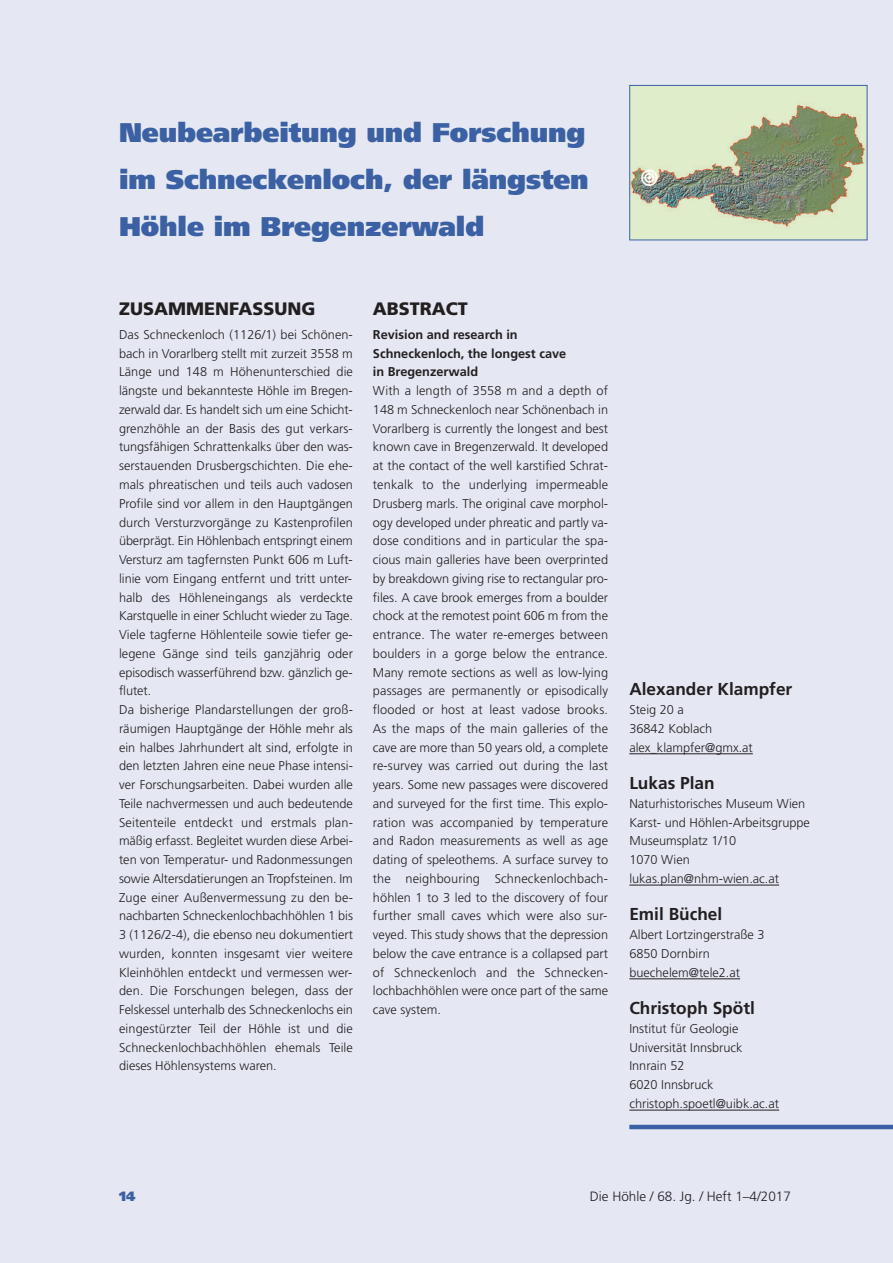
<style>
.page{position:relative;width:893px;height:1263px;background:#e5e8f3}
.page>*{position:absolute;margin:0;border:0;box-sizing:border-box;transform-origin:0 0}
.t1{font:900 27px/46.8px "Frutiger";letter-spacing:-.005em;color:#3b61a4}
.t2{font:900 18px "Frutiger";color:#231f20}
.t3{font:700 17.25px "Frutiger";color:#231f20}
.t4{font:300 13.5px "Frutiger";color:#231f20}
.t5{font:900 13.5px "Frutiger";color:#3b61a4}
.t6{font:300 12.75px/18.8px "Frutiger";color:#231f20}
.t7{font:700 12.75px/18.8px "Frutiger";color:#231f20}
</style>
<div class="page">
<hr style="left:629px;top:753px;width:124px;height:1px;background:#231f20">
<hr style="left:629px;top:885px;width:150px;height:1px;background:#231f20">
<hr style="left:629px;top:978px;width:111px;height:1px;background:#231f20">
<hr style="left:629px;top:1110px;width:150px;height:1px;background:#231f20">
<hr style="left:629px;top:1125px;width:264px;height:4px;background:#3b61a4">
<img style="left:631px;top:87px;width:234px;height:151px">
<div style="left:629px;top:85px;width:238px;height:155px;border:1px solid #3b61a4"></div>
<svg style="left:641px;top:170px;width:16px;height:16px"></svg>
<h1 class="t1" style="left:119px;top:111px;width:471px">Neubearbeitung und Forschung im Schneckenloch, der längsten<br>Höhle im Bregenzerwald</h1>
<h2 class="t2" style="left:119px;top:301px;width:198px">ZUSAMMENFASSUNG</h2>
<p class="t6" style="left:119px;top:326px;width:235px">Das Schneckenloch (1126/1) bei Schönen&shy;bach in Vorarlberg stellt mit zurzeit 3558 m Länge und 148 m Höhenunterschied die längste und bekannteste Höhle im Bregen&shy;zerwald dar. Es handelt sich um eine Schicht&shy;grenzhöhle an der Basis des gut verkars&shy;tungsfähigen Schrattenkalks über den was&shy;serstauenden Drusbergschichten. Die ehe&shy;mals phreatischen und teils auch vadosen Profile sind vor allem in den Hauptgängen durch Versturzvorgänge zu Kastenprofilen überprägt. Ein Höhlenbach entspringt einem Versturz am tagfernsten Punkt 606 m Luft&shy;linie vom Eingang entfernt und tritt unter&shy;halb des Höhleneingangs als verdeckte Karstquelle in einer Schlucht wieder zu Tage.<br>Viele tagferne Höhlenteile sowie tiefer ge&shy;legene Gänge sind teils ganzjährig oder episodisch wasserführend bzw. gänzlich ge&shy;flutet.<br>Da bisherige Plandarstellungen der groß&shy;räumigen Hauptgänge der Höhle mehr als ein halbes Jahrhundert alt sind, erfolgte in den letzten Jahren eine neue Phase intensi&shy;ver Forschungsarbeiten. Dabei wurden alle Teile nachvermessen und auch bedeutende Seitenteile entdeckt und erstmals plan&shy;mäßig erfasst. Begleitet wurden diese Arbei&shy;ten von Temperatur- und Radonmessungen sowie Altersdatierungen an Tropfsteinen. Im Zuge einer Außenvermessung zu den be&shy;nachbarten Schneckenlochbachhöhlen 1 bis 3 (1126/2-4), die ebenso neu dokumentiert wurden, konnten insgesamt vier weitere Kleinhöhlen entdeckt und vermessen wer&shy;den. Die Forschungen belegen, dass der Felskessel unterhalb des Schneckenlochs ein eingestürzter Teil der Höhle ist und die Schneckenlochbachhöhlen ehemals Teile dieses Höhlensystems waren.</p>
<h2 class="t2" style="left:373px;top:301px;width:97px">ABSTRACT</h2>
<p class="t7" style="left:373px;top:326px;width:195px">Revision and research in<br>Schneckenloch, the longest cave in Bregenzerwald</p>
<p class="t6" style="left:373px;top:382px;width:237px;text-align:justify">With a length of 3558 m and a depth of 148 m Schneckenloch near Schönenbach in Vorarlberg is currently the longest and best known cave in Bregenzerwald. It developed at the contact of the well karstified Schrat&shy;tenkalk to the underlying impermeable Drusberg marls. The original cave morphol&shy;ogy developed under phreatic and partly va&shy;dose conditions and in particular the spa&shy;cious main galleries have been overprinted by breakdown giving rise to rectangular pro&shy;files. A cave brook emerges from a boulder chock at the remotest point 606 m from the entrance. The water re-emerges between boulders in a gorge below the entrance.<br>Many remote sections as well as low-lying passages are permanently or episodically flooded or host at least vadose brooks.<br>As the maps of the main galleries of the cave are more than 50 years old, a complete re-survey was carried out during the last years. Some new passages were discovered and surveyed for the first time. This explo&shy;ration was accompanied by temperature and Radon measurements as well as age dating of speleothems. A surface survey to the neighbouring Schneckenlochbach&shy;höhlen 1 to 3 led to the discovery of four further small caves which were also sur&shy;veyed. This study shows that the depression below the cave entrance is a collapsed part of Schneckenloch and the Schnecken&shy;lochbachhöhlen were once part of the same cave system.</p>
<h3 class="t3" style="left:629px;top:682px;width:164px">Alexander Klampfer</h3>
<p class="t6" style="left:629px;top:701px;width:125px">Steig 20 a<br>36842 Koblach alex_klampfer@gmx.at</p>
<h3 class="t3" style="left:629px;top:776px;width:87px">Lukas Plan</h3>
<p class="t6" style="left:629px;top:795px;width:182px">Naturhistorisches Museum Wien<br>Karst- und Höhlen-Arbeitsgruppe<br>Museumsplatz 1/10<br>1070 Wien lukas.plan@nhm-wien.ac.at</p>
<h3 class="t3" style="left:629px;top:907px;width:94px">Emil Büchel</h3>
<p class="t6" style="left:629px;top:926px;width:137px">Albert Lortzingerstraße 3<br>6850 Dornbirn buechelem@tele2.at</p>
<h3 class="t3" style="left:629px;top:1001px;width:127px">Christoph Spötl</h3>
<p class="t6" style="left:629px;top:1020px;width:151px">Institut für Geologie<br>Universität Innsbruck<br>Innrain 52<br>6020 Innsbruck christoph.spoetl@uibk.ac.at</p>
<p class="t5" style="left:119px;top:1191px;width:18px">14</p>
<p class="t4" style="left:590px;top:1191px;width:203px">Die Höhle / 68. Jg. / Heft 1–4/2017</p>
</div>
